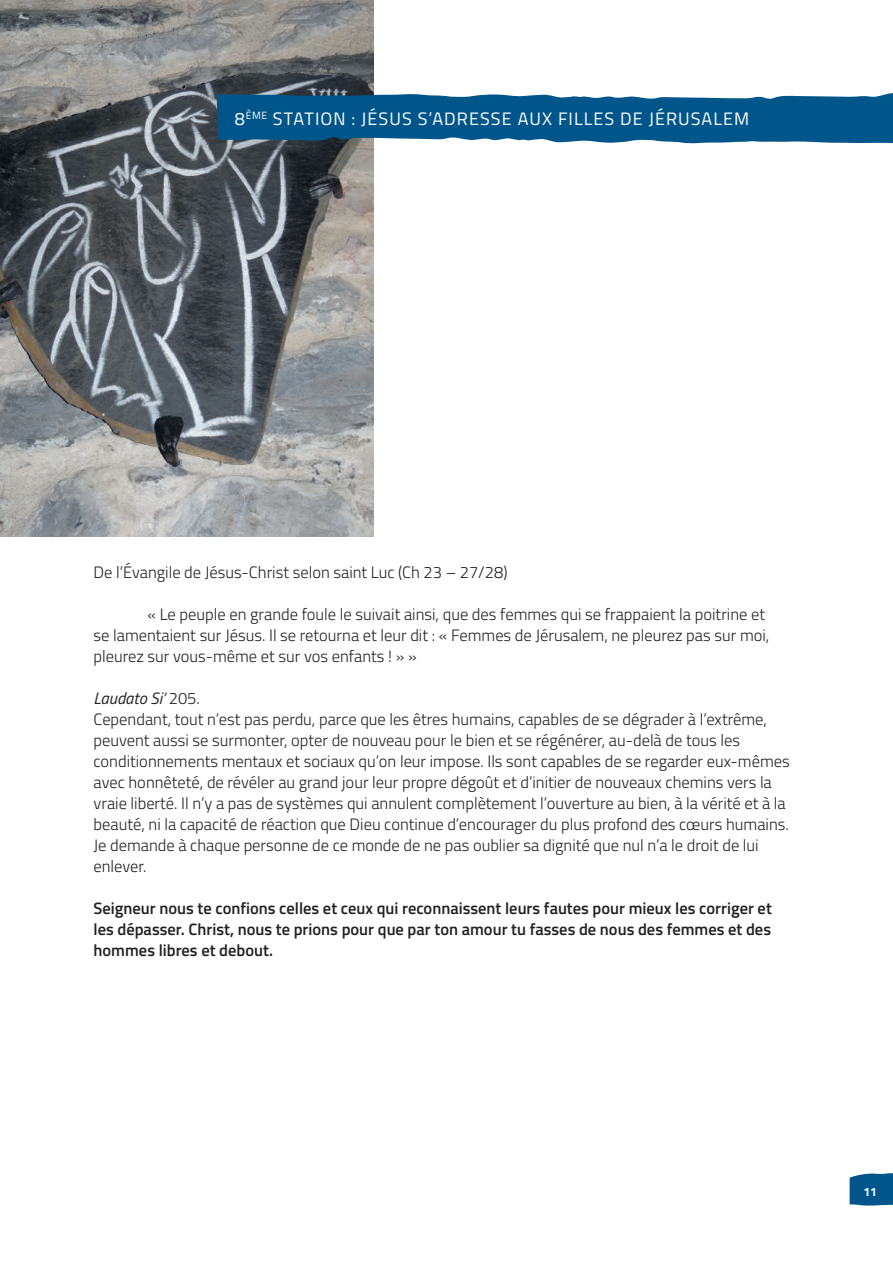
<style>
.page{position:relative;width:893px;height:1263px;background:#fff}
.page>*{position:absolute;margin:0;border:0;box-sizing:border-box;transform-origin:0 0}
.t1{font:18px "Titillium Web";letter-spacing:.06em;color:#fff}
.t2{font:300 16.5px/21px "Titillium Web";color:#231f20}
.t3{font:600 16.5px/21px "Titillium Web";color:#231f20;text-align:justify}
.t4{font:700 12px "Titillium Web";color:#fff}
.s1{font-weight:400;font-style:italic}
</style>
<div class="page">
<img style="left:0;top:0;width:374px;height:537px">
<svg style="left:218px;top:93px;width:675px;height:51px"></svg>
<div style="left:218px;top:100px;width:675px;height:34px;background:#00568a"></div>
<svg style="left:850px;top:1173px;width:43px;height:33px"></svg>
<p class="t1" style="left:235px;top:108px;width:516px">8<sup>ÈME</sup> STATION : JÉSUS S’ADRESSE AUX FILLES DE JÉRUSALEM</p>
<p class="t2" style="left:94px;top:561px;width:415px">De l’Évangile de Jésus-Christ selon saint Luc (Ch 23 – 27/28)</p>
<p class="t2" style="left:94px;top:603px;width:677px;text-indent:54px">« Le peuple en grande foule le suivait ainsi, que des femmes qui se frappaient la poitrine et se lamentaient sur Jésus. Il se retourna et leur dit : « Femmes de Jérusalem, ne pleurez pas sur moi, pleurez sur vous-même et sur vos enfants ! » »</p>
<p class="t2" style="left:94px;top:687px;width:698px"><span class="s1">Laudato Si’</span> 205.<br>Cependant, tout n’est pas perdu, parce que les êtres humains, capables de se dégrader à l’extrême, peuvent aussi se surmonter, opter de nouveau pour le bien et se régénérer, au-delà de tous les conditionnements mentaux et sociaux qu’on leur impose. Ils sont capables de se regarder eux-mêmes avec honnêteté, de révéler au grand jour leur propre dégoût et d’initier de nouveaux chemins vers la vraie liberté. Il n’y a pas de systèmes qui annulent complètement l’ouverture au bien, à la vérité et à la beauté, ni la capacité de réaction que Dieu continue d’encourager du plus profond des cœurs humains.<br>Je demande à chaque personne de ce monde de ne pas oublier sa dignité que nul n’a le droit de lui enlever.</p>
<p class="t3" style="left:94px;top:899px;width:680px">Seigneur nous te confions celles et ceux qui reconnaissent leurs fautes pour mieux les corriger et les dépasser. Christ, nous te prions pour que par ton amour tu fasses de nous des femmes et des hommes libres et debout.</p>
<p class="t4" style="left:863px;top:1187px;width:15px">11</p>
</div>
